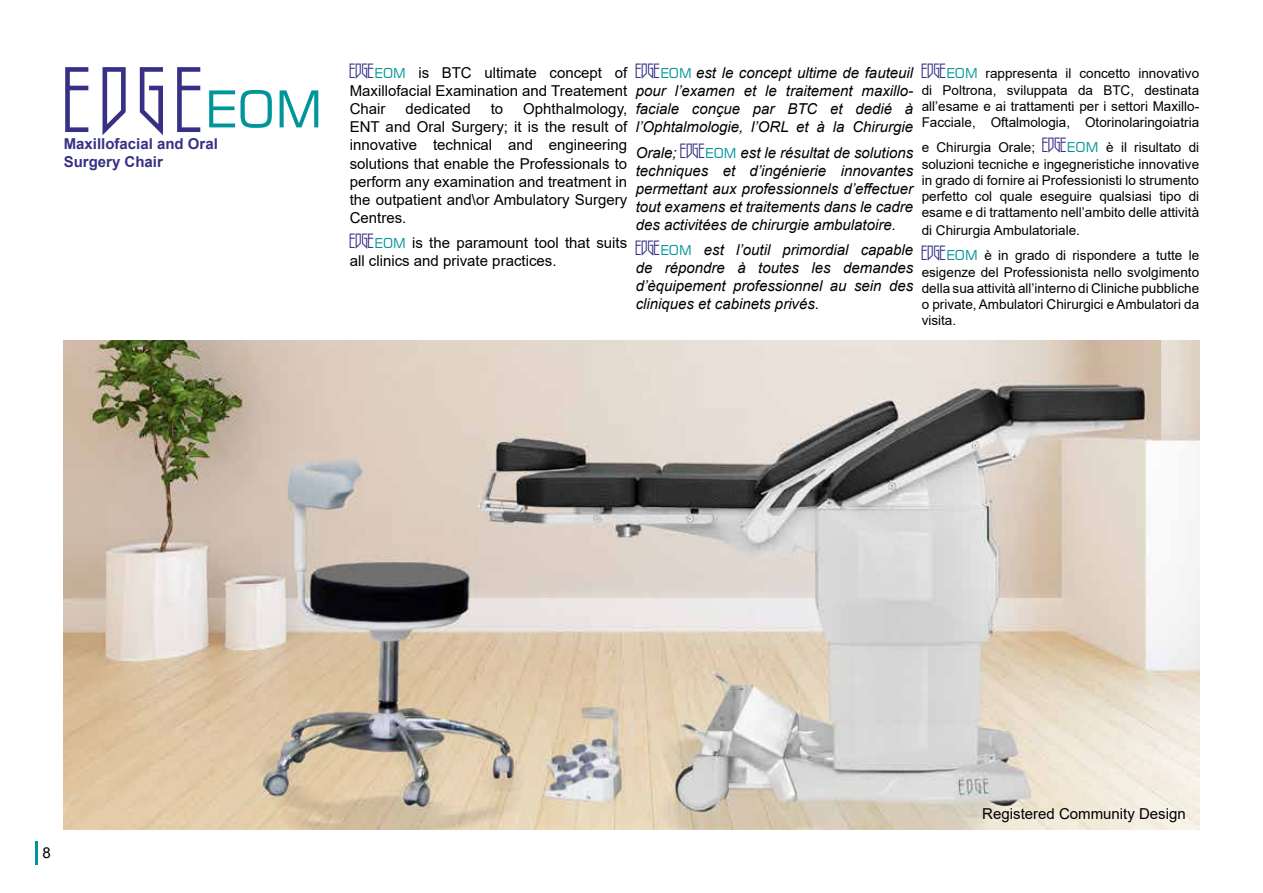
<style>
.page{position:relative;width:1263px;height:893px;background:#fff}
.page>*{position:absolute;margin:0;border:0;box-sizing:border-box;transform-origin:0 0}
.t1{font:94.95px "Havannah Hank";color:#373084}
.t2{font:italic 15px/18px "Arial";color:#000;text-align:justify}
.t3{font:15px/18px "Arial";color:#000;text-align:justify}
.t4{font:700 15px/18px "Arial";color:#373185}
.t5{font:13.5px/16.2px "Arial";color:#000;text-align:justify}
.s1{font-family:"Square 721 BT";font-size:50.85px;color:#00959a}
.s2{font-family:"Havannah Hank";font-style:normal;font-size:21px;color:#373185}
.s3{font-family:"Square 721 BT";font-style:normal;font-size:13.5px;color:#00959a}
.s4{font-family:"Havannah Hank";font-size:21px;color:#373185}
.s5{font-family:"Square 721 BT";font-size:13.5px;color:#00959a}
.s6{font-family:"Square 721 BT";color:#00959a}
</style>
<div class="page">
<img style="left:64px;top:340px;width:1135px;height:489px">
<hr style="left:35px;top:841px;width:3px;height:23px;background:#00959a">
<h1 class="t1" style="left:65px;top:58px;width:259px">EDGE <span class="s1">EOM</span></h1>
<p class="t2" style="left:636px;top:64px;width:279px"><span class="s2">EDGE</span><span class="s3">EOM</span> est le concept ultime de fauteuil pour l’examen et le traitement maxillo&shy;faciale conçue par BTC et dedié à l’Ophtalmologie, l’ORL et à la Chirurgie</p>
<p class="t2" style="left:636px;top:144px;width:279px">Orale; <span class="s2">EDGE</span><span class="s3">EOM</span> est le résultat de solutions techniques et d’ingénierie innovantes permettant aux professionnels d’effectuer tout examens et traitements dans le cadre des activitées de chirurgie ambulatoire.</p>
<p class="t2" style="left:636px;top:241px;width:279px"><span class="s2">EDGE</span><span class="s3">EOM</span> est l’outil primordial capable de répondre à toutes les demandes d’èquipement professionnel au sein des cliniques et cabinets privés.</p>
<p class="t3" style="left:350px;top:64px;width:279px"><span class="s4">EDGE</span><span class="s5">EOM</span> is BTC ultimate concept of Maxillofacial Examination and Treatement Chair</p>
<p class="t5" style="left:922px;top:66px;width:279px"><span class="s4">EDGE</span><span class="s6">EOM</span> rappresenta il concetto innovativo di Poltrona, sviluppata da BTC, destinata all’esame e ai trattamenti per i settori Maxillo-Facciale, Oftalmologia, Otorinolaringoiatria</p>
<p class="t5" style="left:922px;top:139px;width:279px">e Chirurgia Orale; <span class="s4">EDGE</span><span class="s6">EOM</span> è il risultato di soluzioni tecniche e ingegneristiche innovative in grado di fornire ai Professionisti lo strumento perfetto col quale eseguire qualsiasi tipo di esame e di trattamento nell’ambito delle attività</p>
<p class="t5" style="left:922px;top:218px;width:279px;line-height:25.2px">di Chirurgia Ambulatoriale.<br><span class="s4">EDGE</span><span class="s6">EOM</span> è in grado di rispondere a tutte le</p>
<p class="t5" style="left:922px;top:264px;width:279px">esigenze del Professionista nello svolgimento della sua attività all’interno di Cliniche pubbliche o private, Ambulatori Chirurgici e Ambulatori da visita.</p>
<p class="t3" style="left:350px;top:100px;width:279px;text-indent:173px">Ophthalmology, ENT and Oral Surgery; it is the result of innovative technical and engineering solutions that enable the Professionals to perform any examination and treatment in the outpatient and\or Ambulatory Surgery Centres.</p>
<p class="t3" style="left:350px;top:233px;width:279px"><span class="s4">EDGE</span><span class="s5">EOM</span> is the paramount tool that suits all clinics and private practices.</p>
<p class="t3" style="left:406px;top:100px;width:67px">dedicated</p>
<p class="t3" style="left:491px;top:100px;width:14px">to</p>
<p class="t4" style="left:64px;top:135px;width:156px">Maxillofacial and Oral<br>Surgery Chair</p>
<p class="t3" style="left:43px;top:844px;width:10px">8</p>
<p class="t3" style="left:982px;top:804px;width:205px">Registered Community Design</p>
</div>
